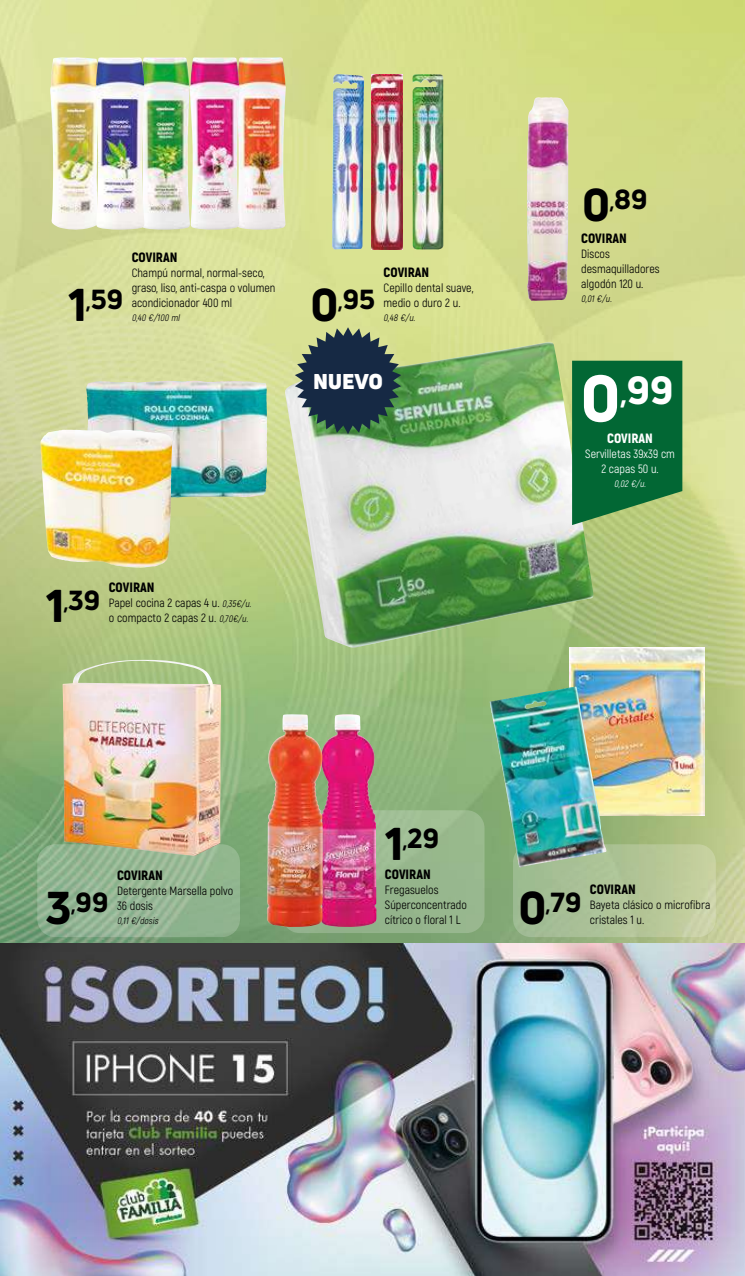
<style>
.page{position:relative;width:745px;height:1276px;background:#fff}
.page>*{position:absolute;margin:0;border:0;box-sizing:border-box;transform-origin:0 0}
.t1{font:800 64.05px "Uni Neue";color:#fff}
.t2{font:800 45px "Uni Neue";color:#000}
.t3{font:800 38.4px "Uni Neue";color:#fff}
.t4{font:800 27px "Uni Neue";color:#000}
.t5{font:900 21px "Uni Neue";letter-spacing:-.01em;color:#fff}
.t6{font:900 13.5px "Akrobat";color:#000}
.t7{font:900 13.5px "Akrobat";color:#fff}
.t8{font:12px/15px "Akrobat";color:#000}
.t9{font:12px/15px "Akrobat";color:#fff;text-align:center}
.t10{font:italic 9.3px "Akrobat";color:#000}
.t11{font:italic 9.3px "Akrobat";color:#fff}
.s1{font-size:18px}
.s2{font-style:italic;font-size:9.3px}
.s3{font-size:25.65px}
</style>
<div class="page">
<img style="left:0;top:0;width:744px;height:943px">
<svg style="left:37px;top:844px;width:203px;height:93px;background:#93b592"></svg>
<div style="left:512px;top:844px;width:203px;height:93px;background:linear-gradient(to right,#9ab991,#c6d09f);border-radius:18px"></div>
<div style="left:281px;top:810px;width:203px;height:123px;background:#97b78e;border-radius:18px"></div>
<img style="left:50px;top:57px;width:45px;height:173px">
<img style="left:239px;top:57px;width:47px;height:173px">
<img style="left:145px;top:57px;width:94px;height:173px">
<img style="left:95px;top:57px;width:50px;height:173px">
<img style="left:332px;top:74px;width:32px;height:175px">
<img style="left:412px;top:74px;width:31px;height:175px">
<img style="left:372px;top:74px;width:30px;height:175px">
<img style="left:526px;top:97px;width:42px;height:204px">
<img style="left:86px;top:381px;width:181px;height:116px">
<img style="left:284px;top:342px;width:309px;height:306px">
<img style="left:62px;top:660px;width:159px;height:196px">
<img style="left:322px;top:714px;width:54px;height:213px">
<img style="left:267px;top:714px;width:55px;height:213px">
<img style="left:569px;top:647px;width:135px;height:169px">
<img style="left:489px;top:687px;width:117px;height:180px">
<svg style="left:571px;top:361px;width:111px;height:164px;background:#17723c"></svg>
<img style="left:40px;top:430px;width:132px;height:138px">
<img style="left:0;top:943px;width:744px;height:333px">
<svg style="left:294px;top:327px;width:107px;height:107px;background:#485e5b"></svg>
<h2 class="t2" style="left:68px;top:274px;width:20px">1</h2>
<h3 class="t4" style="left:86px;top:281px;width:38px"><span class="s1">,</span>59</h3>
<p class="t6" style="left:132px;top:249px;width:47px">COVIRAN</p>
<p class="t8" style="left:132px;top:265px;width:145px">Champú normal, normal-seco, graso, liso, anti-caspa o volumen acondicionador 400 ml</p>
<p class="t10" style="left:132px;top:312px;width:51px">0,40 €/100 ml</p>
<h2 class="t2" style="left:310px;top:274px;width:30px">0</h2>
<h3 class="t4" style="left:338px;top:281px;width:38px"><span class="s1">,</span>95</h3>
<p class="t6" style="left:383px;top:264px;width:47px">COVIRAN</p>
<p class="t8" style="left:383px;top:280px;width:91px">Cepillo dental suave, medio o duro 2 u.</p>
<p class="t10" style="left:383px;top:312px;width:35px">0,48 €/u.</p>
<h3 class="t5" style="left:313px;top:366px;width:71px">NUEVO</h3>
<h2 class="t2" style="left:46px;top:575px;width:20px">1</h2>
<h3 class="t4" style="left:64px;top:582px;width:38px"><span class="s1">,</span>39</h3>
<p class="t6" style="left:109px;top:578px;width:47px">COVIRAN</p>
<p class="t8" style="left:109px;top:595px;width:146px">Papel cocina 2 capas 4 u. <span class="s2">0,35€/u. </span>o compacto 2 capas 2 u. <span class="s2">0,70€/u.</span></p>
<h2 class="t2" style="left:581px;top:174px;width:30px">0</h2>
<h3 class="t4" style="left:609px;top:181px;width:39px"><span class="s1">,</span>89</h3>
<p class="t6" style="left:581px;top:230px;width:47px">COVIRAN</p>
<p class="t8" style="left:581px;top:247px;width:80px">Discos desmaquilladores algodón 120 u.</p>
<p class="t10" style="left:581px;top:293px;width:34px">0,01€/u.</p>
<h1 class="t1" style="left:580px;top:355px;width:41px">0</h1>
<h3 class="t3" style="left:620px;top:364px;width:55px"><span class="s3">,</span>99</h3>
<p class="t7" style="left:606px;top:430px;width:47px">COVIRAN</p>
<p class="t9" style="left:585px;top:447px;width:91px">Servilletas 39x39 cm<br>2 capas 50 u.</p>
<p class="t11" style="left:613px;top:478px;width:35px">0,02 €/u.</p>
<h2 class="t2" style="left:46px;top:877px;width:27px">3</h2>
<h3 class="t4" style="left:71px;top:884px;width:39px"><span class="s1">,</span>99</h3>
<p class="t6" style="left:117px;top:867px;width:47px">COVIRAN</p>
<p class="t8" style="left:117px;top:883px;width:118px">Detergente Marsella polvo<br>36 dosis</p>
<p class="t10" style="left:117px;top:915px;width:45px">0,11€/dosis</p>
<h2 class="t2" style="left:385px;top:813px;width:20px">1</h2>
<h3 class="t4" style="left:402px;top:820px;width:38px"><span class="s1">,</span>29</h3>
<p class="t6" style="left:384px;top:865px;width:47px">COVIRAN</p>
<p class="t8" style="left:384px;top:882px;width:83px">Fregasuelos<br>Súperconcentrado cítrico o floral 1 L</p>
<h2 class="t2" style="left:518px;top:877px;width:30px">0</h2>
<h3 class="t4" style="left:545px;top:884px;width:37px"><span class="s1">,</span>79</h3>
<p class="t6" style="left:589px;top:880px;width:47px">COVIRAN</p>
<p class="t8" style="left:589px;top:897px;width:122px">Bayeta clásico o microfibra cristales 1 u.</p>
</div>
